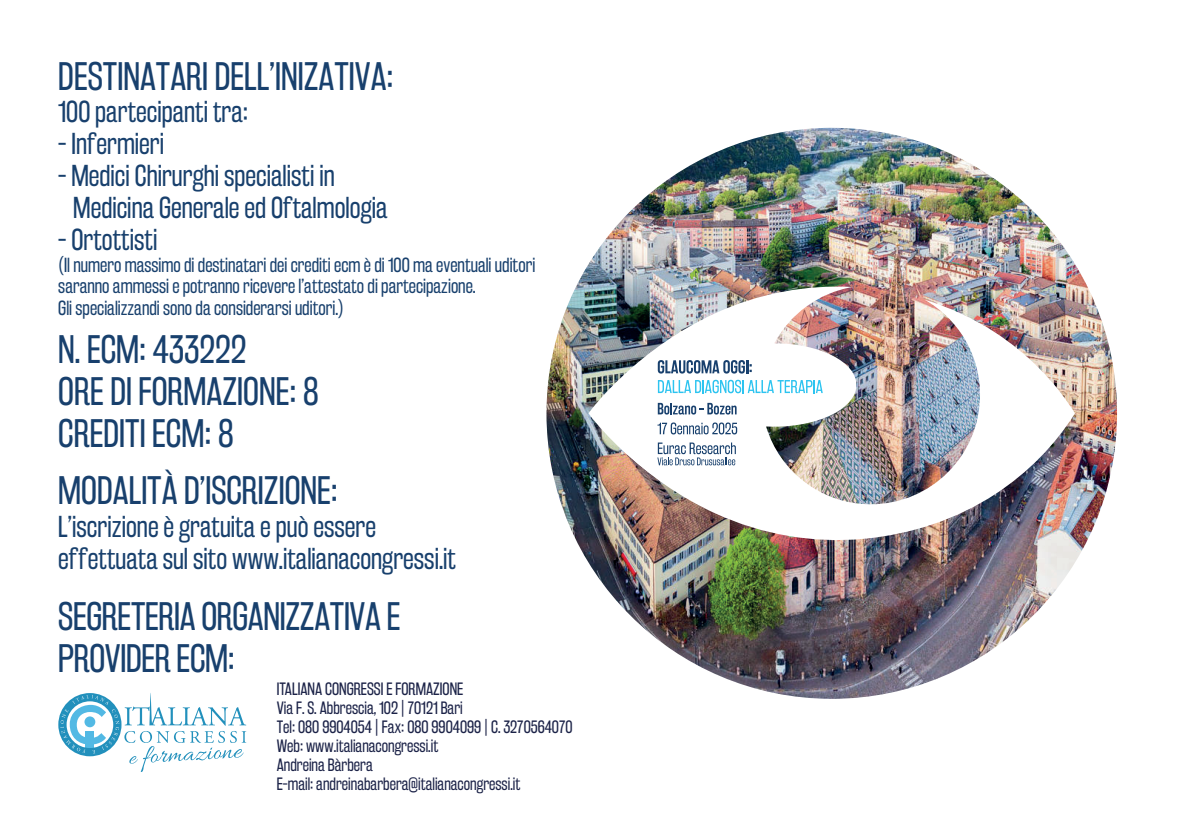
<style>
.page{position:relative;width:1191px;height:840px;background:#fff}
.page>*{position:absolute;margin:0;border:0;box-sizing:border-box;transform-origin:0 0}
.t1{font:35px/42px "Rakesly Bk";color:#18406d}
.t2{font:26.6px/32px "Rakesly Bk";color:#18406d}
.t3{font:18px/21.6px "Rakesly Bk";color:#18406d}
.t4{font:15.8px/18.8px "Rakesly Bk";color:#1c2348}
</style>
<div class="page">
<img style="left:546px;top:128px;width:571px;height:570px;border-radius:285px">
<svg style="left:58px;top:693px;width:188px;height:78px"></svg>
<img style="left:588px;top:284px;width:487px;height:259px">
<svg style="left:658px;top:360px;width:93px;height:13px"></svg>
<svg style="left:658px;top:379px;width:164px;height:14px"></svg>
<svg style="left:657px;top:422px;width:80px;height:12px"></svg>
<svg style="left:658px;top:402px;width:78px;height:12px"></svg>
<svg style="left:657px;top:442px;width:79px;height:23px"></svg>
<h1 class="t1" style="left:58px;top:55px;width:337px">DESTINATARI DELL’INIZATIVA:</h1>
<h2 class="t2" style="left:58px;top:95px;width:191px">100 partecipanti tra:</h2>
<h2 class="t2" style="left:58px;top:127px;width:107px">- Infermieri</h2>
<h2 class="t2" style="left:73px;top:159px;width:316px;text-indent:-15px">- Medici Chirurghi specialisti in<br>Medicina Generale ed Oftalmologia</h2>
<h2 class="t2" style="left:58px;top:223px;width:101px">- Ortottisti</h2>
<p class="t3" style="left:58px;top:253px;width:478px">(Il numero massimo di destinatari dei crediti ecm è di 100 ma eventuali uditori saranno ammessi e potranno ricevere l’attestato di partecipazione.<br>Gli specializzandi sono da considerarsi uditori.)</p>
<h1 class="t1" style="left:58px;top:328px;width:262px">N. ECM: 433222<br>ORE DI FORMAZIONE: 8<br>CREDITI ECM: 8</h1>
<h1 class="t1" style="left:58px;top:469px;width:281px">MODALITÀ D’ISCRIZIONE:</h1>
<h2 class="t2" style="left:58px;top:510px;width:399px">L’iscrizione è gratuita e può essere effettuata sul sito www.italianacongressi.it</h2>
<h1 class="t1" style="left:58px;top:595px;width:344px">SEGRETERIA ORGANIZZATIVA E<br>PROVIDER ECM:</h1>
<p class="t4" style="left:277px;top:679px;width:297px">ITALIANA CONGRESSI E FORMAZIONE<br>Via F. S. Abbrescia, 102 | 70121 Bari<br>Tel: 080 9904054 | Fax: 080 9904099 | C. 3270564070<br>Web: www.italianacongressi.it<br>Andreina Bàrbera<br>E-mail: andreinabarbera@italianacongressi.it</p>
</div>
